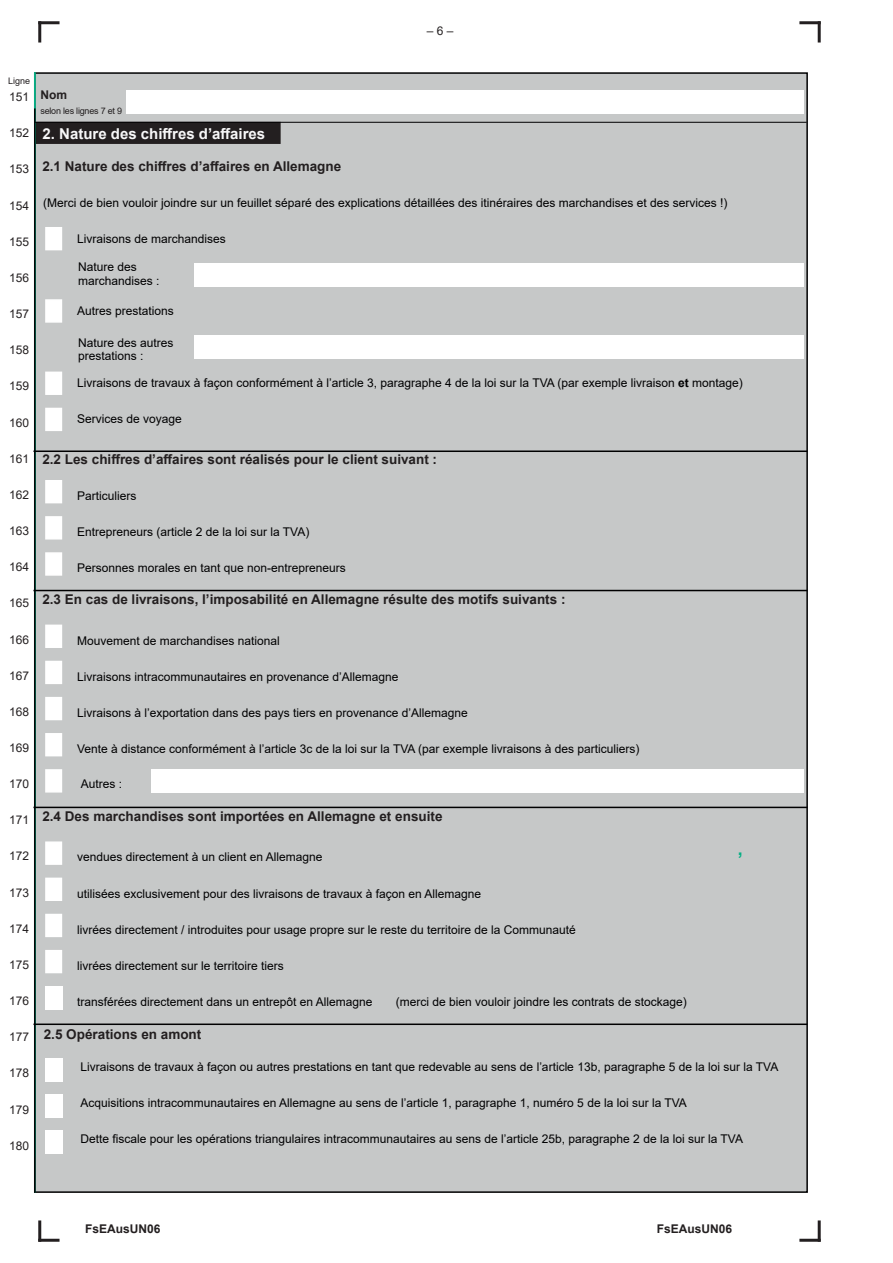
<style>
.page{position:relative;width:893px;height:1263px;background:#fff}
.page>*{position:absolute;margin:0;border:0;box-sizing:border-box;transform-origin:0 0}
.t1{font:700 18px "Arial";color:#05b085}
.t2{font:700 15px "Arial";color:#f7f7f8}
.t3{font:700 13.5px "Arial";color:#231f20}
.t4{font:12px/13.5px "Arial";color:#000001}
.t5{font:12px "Arial";color:#231f20}
.t6{font:700 12px "Arial";color:#231f20}
.t7{font:9px "Arial";letter-spacing:-.025em;color:#231f20}
.s1{font-weight:700}
</style>
<div class="page">
<div style="left:34px;top:72px;width:774px;height:1121px;background:#c6c8c8;border:2px solid #000001"></div>
<div style="left:36px;top:123px;width:244px;height:20px;background:#231f20"></div>
<div style="left:36px;top:122px;width:245px;height:22px;border:2px solid #231f20"></div>
<div style="left:45px;top:227px;width:17px;height:23px;background:#fff"></div>
<div style="left:45px;top:299px;width:17px;height:24px;background:#fff;border:2px solid #fff"></div>
<div style="left:45px;top:372px;width:17px;height:23px;background:#fff"></div>
<div style="left:45px;top:408px;width:17px;height:23px;background:#fff"></div>
<div style="left:45px;top:480px;width:17px;height:23px;background:#fff"></div>
<div style="left:45px;top:516px;width:17px;height:23px;background:#fff"></div>
<div style="left:45px;top:552px;width:17px;height:24px;background:#fff;border:2px solid #fff"></div>
<div style="left:45px;top:625px;width:17px;height:23px;background:#fff"></div>
<div style="left:45px;top:661px;width:17px;height:23px;background:#fff"></div>
<div style="left:45px;top:697px;width:17px;height:23px;background:#fff"></div>
<div style="left:45px;top:733px;width:17px;height:23px;background:#fff"></div>
<div style="left:45px;top:769px;width:17px;height:23px;background:#fff"></div>
<div style="left:45px;top:841px;width:17px;height:24px;background:#fff"></div>
<div style="left:45px;top:878px;width:17px;height:23px;background:#fff"></div>
<div style="left:45px;top:914px;width:17px;height:23px;background:#fff"></div>
<div style="left:45px;top:950px;width:17px;height:23px;background:#fff"></div>
<div style="left:194px;top:263px;width:610px;height:23px;background:#fff"></div>
<div style="left:194px;top:335px;width:610px;height:24px;background:#fff"></div>
<div style="left:151px;top:769px;width:653px;height:23px;background:#fff"></div>
<div style="left:126px;top:90px;width:678px;height:24px;background:#fff"></div>
<div style="left:45px;top:986px;width:17px;height:23px;background:#fff"></div>
<div style="left:45px;top:1058px;width:17px;height:24px;background:#fff"></div>
<div style="left:45px;top:1094px;width:17px;height:24px;background:#fff"></div>
<div style="left:45px;top:1131px;width:17px;height:23px;background:#fff"></div>
<hr style="left:34px;top:72px;width:2px;height:1085px;background:#05b085">
<hr style="left:34px;top:108px;width:2px;height:1085px;background:#000001">
<hr style="left:35px;top:122px;width:772px;height:1px;background:#000001">
<hr style="left:33px;top:450px;width:774px;height:2px;background:#000001">
<hr style="left:33px;top:590px;width:774px;height:1px;background:#000001">
<hr style="left:33px;top:807px;width:774px;height:1px;background:#000001">
<hr style="left:33px;top:1023px;width:774px;height:2px;background:#000001">
<hr style="left:799px;top:21px;width:22px;height:3px;background:#231f20">
<hr style="left:818px;top:21px;width:3px;height:22px;background:#231f20">
<hr style="left:818px;top:1220px;width:3px;height:22px;background:#231f20">
<hr style="left:799px;top:1239px;width:22px;height:3px;background:#231f20">
<hr style="left:38px;top:21px;width:22px;height:3px;background:#231f20">
<hr style="left:38px;top:21px;width:3px;height:22px;background:#231f20">
<hr style="left:38px;top:1239px;width:22px;height:3px;background:#231f20">
<hr style="left:38px;top:1220px;width:3px;height:22px;background:#231f20">
<p class="t5" style="left:427px;top:23px;width:28px">– 6 –</p>
<p class="t7" style="left:8px;top:75px;width:24px">Ligne</p>
<p class="t5" style="left:9px;top:89px;width:22px">151</p>
<p class="t5" style="left:9px;top:125px;width:22px">152</p>
<p class="t5" style="left:9px;top:161px;width:22px">153</p>
<p class="t5" style="left:9px;top:197px;width:22px">154</p>
<p class="t5" style="left:9px;top:233px;width:22px">155</p>
<p class="t5" style="left:9px;top:269px;width:22px">156</p>
<p class="t5" style="left:9px;top:306px;width:22px">157</p>
<p class="t5" style="left:9px;top:342px;width:22px">158</p>
<p class="t5" style="left:9px;top:378px;width:22px">159</p>
<p class="t5" style="left:9px;top:414px;width:22px">160</p>
<p class="t5" style="left:9px;top:450px;width:22px">161</p>
<p class="t5" style="left:9px;top:486px;width:22px">162</p>
<p class="t5" style="left:9px;top:523px;width:22px">163</p>
<p class="t5" style="left:9px;top:559px;width:22px">164</p>
<p class="t5" style="left:9px;top:595px;width:22px">165</p>
<p class="t6" style="left:41px;top:87px;width:28px">Nom</p>
<p class="t7" style="left:40px;top:104px;width:83px">selon les lignes 7 et 9</p>
<p class="t2" style="left:42px;top:123px;width:224px">2. Nature des chiffres d’affaires</p>
<p class="t3" style="left:42px;top:156px;width:300px">2.1 Nature des chiffres d’affaires en Allemagne</p>
<p class="t4" style="left:43px;top:195px;width:686px">(Merci de bien vouloir joindre sur un feuillet séparé des explications détaillées des itinéraires des marchandises et des services !)</p>
<p class="t4" style="left:77px;top:232px;width:150px">Livraisons de marchandises</p>
<p class="t4" style="left:78px;top:260px;width:83px">Nature des marchandises :</p>
<p class="t4" style="left:77px;top:304px;width:98px">Autres prestations</p>
<p class="t4" style="left:78px;top:336px;width:97px">Nature des autres prestations :</p>
<p class="t4" style="left:77px;top:376px;width:667px">Livraisons de travaux à façon conformément à l’article 3, paragraphe 4 de la loi sur la TVA (par exemple livraison <span class="s1">et</span> montage)</p>
<p class="t4" style="left:77px;top:412px;width:106px">Services de voyage</p>
<p class="t3" style="left:42px;top:450px;width:396px">2.2 Les chiffres d’affaires sont réalisés pour le client suivant :</p>
<p class="t4" style="left:77px;top:489px;width:61px">Particuliers</p>
<p class="t4" style="left:77px;top:525px;width:234px">Entrepreneurs (article 2 de la loi sur la TVA)</p>
<p class="t4" style="left:77px;top:561px;width:270px">Personnes morales en tant que non-entrepreneurs</p>
<p class="t3" style="left:42px;top:590px;width:525px">2.3 En cas de livraisons, l’imposabilité en Allemagne résulte des motifs suivants :</p>
<p class="t5" style="left:9px;top:631px;width:22px">166</p>
<p class="t5" style="left:9px;top:667px;width:22px">167</p>
<p class="t5" style="left:9px;top:703px;width:22px">168</p>
<p class="t5" style="left:9px;top:739px;width:22px">169</p>
<p class="t5" style="left:9px;top:776px;width:22px">170</p>
<p class="t5" style="left:9px;top:812px;width:22px">171</p>
<p class="t5" style="left:9px;top:848px;width:22px">172</p>
<p class="t5" style="left:9px;top:884px;width:22px">173</p>
<p class="t5" style="left:9px;top:920px;width:22px">174</p>
<p class="t5" style="left:9px;top:956px;width:22px">175</p>
<p class="t5" style="left:9px;top:992px;width:22px">176</p>
<p class="t5" style="left:9px;top:1029px;width:22px">177</p>
<p class="t5" style="left:9px;top:1065px;width:22px">178</p>
<p class="t5" style="left:9px;top:1101px;width:22px">179</p>
<p class="t5" style="left:9px;top:1137px;width:22px">180</p>
<p class="t4" style="left:77px;top:633px;width:204px">Mouvement de marchandises national</p>
<p class="t4" style="left:77px;top:670px;width:323px">Livraisons intracommunautaires en provenance d’Allemagne</p>
<p class="t4" style="left:77px;top:706px;width:392px">Livraisons à l’exportation dans des pays tiers en provenance d’Allemagne</p>
<p class="t4" style="left:77px;top:742px;width:564px">Vente à distance conformément à l’article 3c de la loi sur la TVA (par exemple livraisons à des particuliers)</p>
<p class="t4" style="left:81px;top:777px;width:43px">Autres :</p>
<p class="t3" style="left:42px;top:807px;width:402px">2.4 Des marchandises sont importées en Allemagne et ensuite</p>
<p class="t4" style="left:77px;top:850px;width:247px">vendues directement à un client en Allemagne</p>
<p class="t4" style="left:77px;top:886px;width:406px">utilisées exclusivement pour des livraisons de travaux à façon en Allemagne</p>
<p class="t4" style="left:77px;top:923px;width:500px">livrées directement / introduites pour usage propre sur le reste du territoire de la Communauté</p>
<p class="t4" style="left:77px;top:959px;width:208px">livrées directement sur le territoire tiers</p>
<p class="t4" style="left:77px;top:995px;width:297px">transférées directement dans un entrepôt en Allemagne</p>
<p class="t4" style="left:396px;top:995px;width:292px">(merci de bien vouloir joindre les contrats de stockage)</p>
<h1 class="t1" style="left:738px;top:836px;width:7px">,</h1>
<p class="t3" style="left:44px;top:1025px;width:159px">2.5 Opérations en amont</p>
<p class="t4" style="left:80px;top:1060px;width:699px">Livraisons de travaux à façon ou autres prestations en tant que redevable au sens de l’article 13b, paragraphe 5 de la loi sur la TVA</p>
<p class="t4" style="left:80px;top:1096px;width:608px">Acquisitions intracommunautaires en Allemagne au sens de l’article 1, paragraphe 1, numéro 5 de la loi sur la TVA</p>
<p class="t4" style="left:80px;top:1132px;width:664px">Dette fiscale pour les opérations triangulaires intracommunautaires au sens de l’article 25b, paragraphe 2 de la loi sur la TVA</p>
<p class="t6" style="left:85px;top:1220px;width:77px">FsEAusUN06</p>
<p class="t6" style="left:657px;top:1220px;width:77px">FsEAusUN06</p>
</div>
